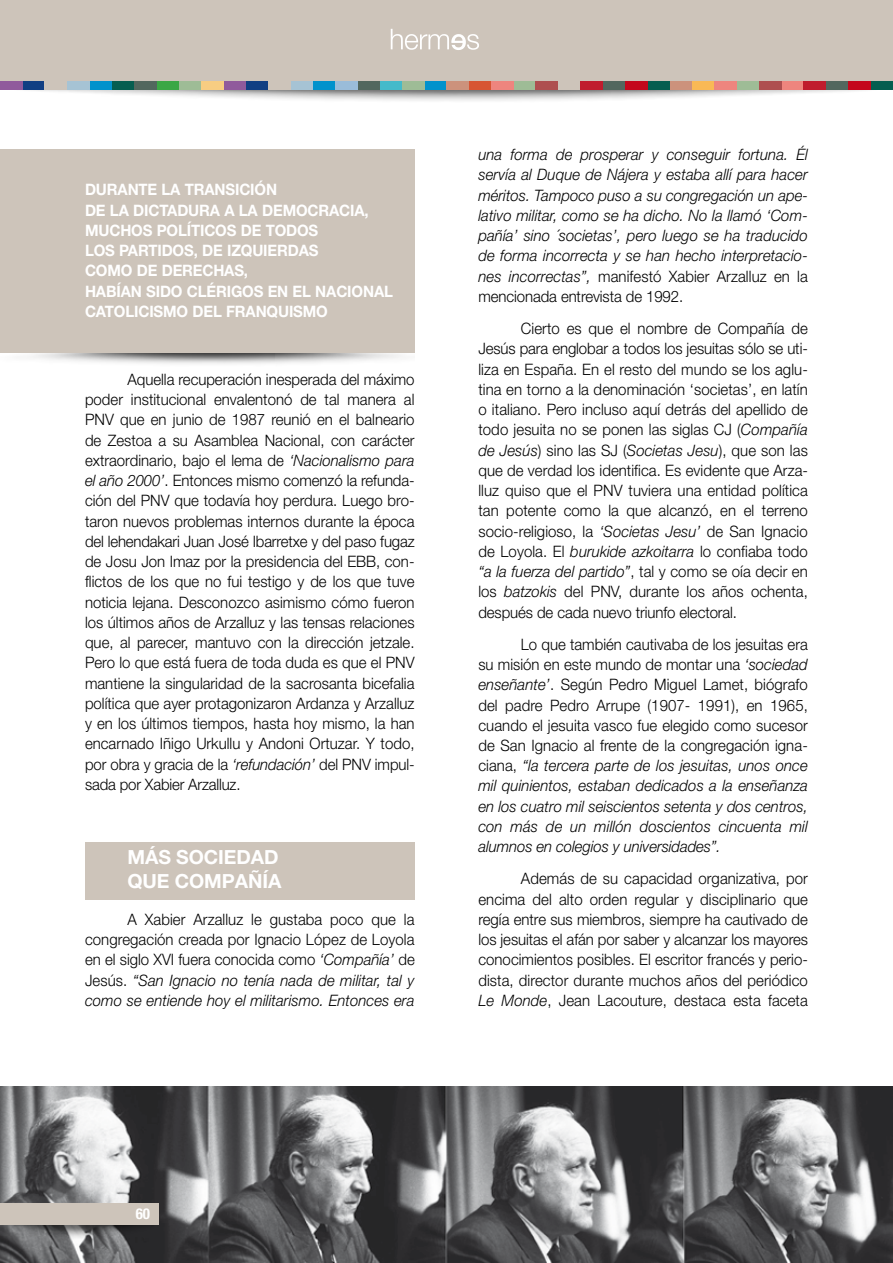
<style>
.page{position:relative;width:893px;height:1263px;background:#fff}
.page>*{position:absolute;margin:0;border:0;box-sizing:border-box;transform-origin:0 0}
.t1{font:700 19.5px/23.4px "Helvetica Neue LT Std";letter-spacing:-.005em;color:#fff}
.t2{font:300 15.75px/20.2px "Helvetica Neue LT Std";letter-spacing:.005em;color:#000;text-align:justify;scale:.95 1}
.t3{font:italic 300 15.75px/20.2px "Helvetica Neue LT Std";letter-spacing:.005em;color:#000;text-align:justify;scale:.95 1}
.t4{font:700 15.75px/20.2px "Helvetica Neue LT Std";letter-spacing:-.01em;color:#fff;scale:.95 1}
.t5{font:700 condensed 15px "Helvetica Neue LT Std";color:#fff}
.s1{font-style:italic}
.s2{font-style:normal}
</style>
<div class="page">
<img style="left:0;top:1086px;width:893px;height:177px">
<div style="left:0;top:0;width:893px;height:88px;background:#cdc4ba"></div>
<svg style="left:391px;top:29px;width:88px;height:21px"></svg>
<div style="left:424px;top:81px;width:22px;height:9px;background:#0192cc"></div>
<div style="left:402px;top:81px;width:22px;height:9px;background:#9ebc96"></div>
<div style="left:379px;top:81px;width:23px;height:9px;background:#44baca"></div>
<div style="left:357px;top:81px;width:22px;height:9px;background:#52675e"></div>
<div style="left:335px;top:81px;width:22px;height:9px;background:#9abcd9"></div>
<div style="left:313px;top:81px;width:22px;height:9px;background:#0192cc"></div>
<div style="left:290px;top:81px;width:23px;height:9px;background:#a6c3d4"></div>
<div style="left:246px;top:81px;width:22px;height:9px;background:#113f83"></div>
<div style="left:223px;top:81px;width:23px;height:9px;background:#905a9c"></div>
<div style="left:268px;top:81px;width:22px;height:9px;background:#cdc4ba"></div>
<div style="left:201px;top:81px;width:22px;height:9px;background:#f7cd82"></div>
<div style="left:179px;top:81px;width:22px;height:9px;background:#9ebc96"></div>
<div style="left:156px;top:81px;width:23px;height:9px;background:#3ba745"></div>
<div style="left:134px;top:81px;width:22px;height:9px;background:#52675e"></div>
<div style="left:112px;top:81px;width:22px;height:9px;background:#055e50"></div>
<div style="left:89px;top:81px;width:23px;height:9px;background:#0192cc"></div>
<div style="left:67px;top:81px;width:22px;height:9px;background:#a6c3d4"></div>
<div style="left:22px;top:81px;width:23px;height:9px;background:#113f83"></div>
<div style="left:0;top:81px;width:22px;height:9px;background:#905a9c"></div>
<div style="left:45px;top:81px;width:22px;height:9px;background:#cdc4ba"></div>
<div style="left:692px;top:81px;width:22px;height:9px;background:#f9b955"></div>
<div style="left:737px;top:81px;width:22px;height:9px;background:#9ebc96"></div>
<div style="left:781px;top:81px;width:23px;height:9px;background:#ee857e"></div>
<div style="left:826px;top:81px;width:22px;height:9px;background:#52675e"></div>
<div style="left:871px;top:81px;width:22px;height:9px;background:#055e50"></div>
<div style="left:670px;top:81px;width:22px;height:9px;background:#cc927c"></div>
<div style="left:714px;top:81px;width:23px;height:9px;background:#ee857e"></div>
<div style="left:804px;top:81px;width:22px;height:9px;background:#c01c2d"></div>
<div style="left:848px;top:81px;width:23px;height:9px;background:#c4071c"></div>
<div style="left:759px;top:81px;width:22px;height:9px;background:#ae4f50"></div>
<div style="left:469px;top:81px;width:22px;height:9px;background:#d75533"></div>
<div style="left:513px;top:81px;width:23px;height:9px;background:#9ebc96"></div>
<div style="left:558px;top:81px;width:22px;height:9px;background:#cdc4ba"></div>
<div style="left:603px;top:81px;width:22px;height:9px;background:#52675e"></div>
<div style="left:647px;top:81px;width:23px;height:9px;background:#055e50"></div>
<div style="left:446px;top:81px;width:23px;height:9px;background:#cc927c"></div>
<div style="left:491px;top:81px;width:22px;height:9px;background:#ee857e"></div>
<div style="left:580px;top:81px;width:23px;height:9px;background:#c01c2d"></div>
<div style="left:625px;top:81px;width:22px;height:9px;background:#c4071c"></div>
<div style="left:536px;top:81px;width:22px;height:9px;background:#ae4f50"></div>
<img style="left:0;top:1225px;width:156px;height:16px">
<div style="left:0;top:1203px;width:158px;height:22px;background:#cdc4ba"></div>
<img style="left:0;top:352px;width:415px;height:12px">
<div style="left:85px;top:842px;width:330px;height:58px;background:#cdc4ba"></div>
<div style="left:0;top:149px;width:415px;height:203px;background:#cdc4ba"></div>
<p class="t4" style="left:85px;top:179px;width:326px">DURANTE LA TRANSICIÓN<br>DE LA DICTADURA A LA DEMOCRACIA,<br>MUCHOS POLÍTICOS DE TODOS<br>LOS PARTIDOS, DE IZQUIERDAS<br>COMO DE DERECHAS,<br>HABÍAN SIDO CLÉRIGOS EN EL NACIONAL<br>CATOLICISMO DEL FRANQUISMO</p>
<p class="t2" style="left:85px;top:369px;width:348px;text-indent:43px">Aquella recuperación inesperada del máximo poder institucional envalentonó de tal manera al PNV que en junio de 1987 reunió en el balneario de Zestoa a su Asamblea Nacional, con carácter extraordinario, bajo el lema de <span class="s1">‘Nacionalismo para el año 2000’</span>. Entonces mismo comenzó la refunda&shy;ción del PNV que todavía hoy perdura. Luego bro&shy;taron nuevos problemas internos durante la época del lehendakari Juan José Ibarretxe y del paso fugaz de Josu Jon Imaz por la presidencia del EBB, con&shy;flictos de los que no fui testigo y de los que tuve noticia lejana. Desconozco asimismo cómo fueron los últimos años de Arzalluz y las tensas relaciones que, al parecer, mantuvo con la dirección jetzale.<br>Pero lo que está fuera de toda duda es que el PNV mantiene la singularidad de la sacrosanta bicefalia política que ayer protagonizaron Ardanza y Arzalluz y en los últimos tiempos, hasta hoy mismo, la han encarnado Iñigo Urkullu y Andoni Ortuzar. Y todo, por obra y gracia de la <span class="s1">‘refundación’</span> del PNV impul&shy;sada por Xabier Arzalluz.</p>
<p class="t1" style="left:128px;top:845px;width:155px">MÁS SOCIEDAD<br>QUE COMPAÑÍA</p>
<p class="t2" style="left:85px;top:909px;width:349px;text-indent:43px">A Xabier Arzalluz le gustaba poco que la congregación creada por Ignacio López de Loyola en el siglo XVI fuera conocida como <span class="s1">‘Compañía’</span> de Jesús. <span class="s1">“San Ignacio no tenía nada de militar, tal y como se entiende hoy el militarismo. Entonces era</span></p>
<p class="t3" style="left:478px;top:144px;width:348px">una forma de prosperar y conseguir fortuna. Él servía al Duque de Nájera y estaba allí para hacer méritos. Tampoco puso a su congregación un ape&shy;lativo militar, como se ha dicho. No la llamó ‘Com&shy;pañía’ sino ´societas’, pero luego se ha traducido de forma incorrecta y se han hecho interpretacio&shy;nes incorrectas”, <span class="s2">manifestó Xabier Arzalluz en la mencionada entrevista de 1992.</span></p>
<p class="t2" style="left:478px;top:318px;width:348px;text-indent:43px">Cierto es que el nombre de Compañía de Jesús para englobar a todos los jesuitas sólo se uti&shy;liza en España. En el resto del mundo se los aglu&shy;tina en torno a la denominación ‘societas’, en latín o italiano. Pero incluso aquí detrás del apellido de todo jesuita no se ponen las siglas CJ (<span class="s1">Compañía de Jesús</span>) sino las SJ (<span class="s1">Societas Jesu</span>), que son las que de verdad los identifica. Es evidente que Arza&shy;lluz quiso que el PNV tuviera una entidad política tan potente como la que alcanzó, en el terreno socio-religioso, la <span class="s1">‘Societas Jesu’</span> de San Ignacio de Loyola. El <span class="s1">burukide azkoitarra</span> lo confiaba todo <span class="s1">“a la fuerza del partido”</span>, tal y como se oía decir en los <span class="s1">batzokis</span> del PNV, durante los años ochenta, después de cada nuevo triunfo electoral.</p>
<p class="t2" style="left:478px;top:634px;width:348px;text-indent:43px">Lo que también cautivaba de los jesuitas era su misión en este mundo de montar una <span class="s1">‘sociedad enseñante’</span>. Según Pedro Miguel Lamet, biógrafo del padre Pedro Arrupe (1907- 1991), en 1965, cuando el jesuita vasco fue elegido como sucesor de San Ignacio al frente de la congregación igna&shy;ciana, <span class="s1">“la tercera parte de los jesuitas, unos once mil quinientos, estaban dedicados a la enseñanza en los cuatro mil seiscientos setenta y dos centros, con más de un millón doscientos cincuenta mil alumnos en colegios y universidades”.</span></p>
<p class="t2" style="left:478px;top:868px;width:349px;text-indent:43px">Además de su capacidad organizativa, por encima del alto orden regular y disciplinario que regía entre sus miembros, siempre ha cautivado de los jesuitas el afán por saber y alcanzar los mayores conocimientos posibles. El escritor francés y perio&shy;dista, director durante muchos años del periódico <span class="s1">Le Monde</span>, Jean Lacouture, destaca esta faceta</p>
<p class="t5" style="left:136px;top:1205px;width:16px">60</p>
</div>
